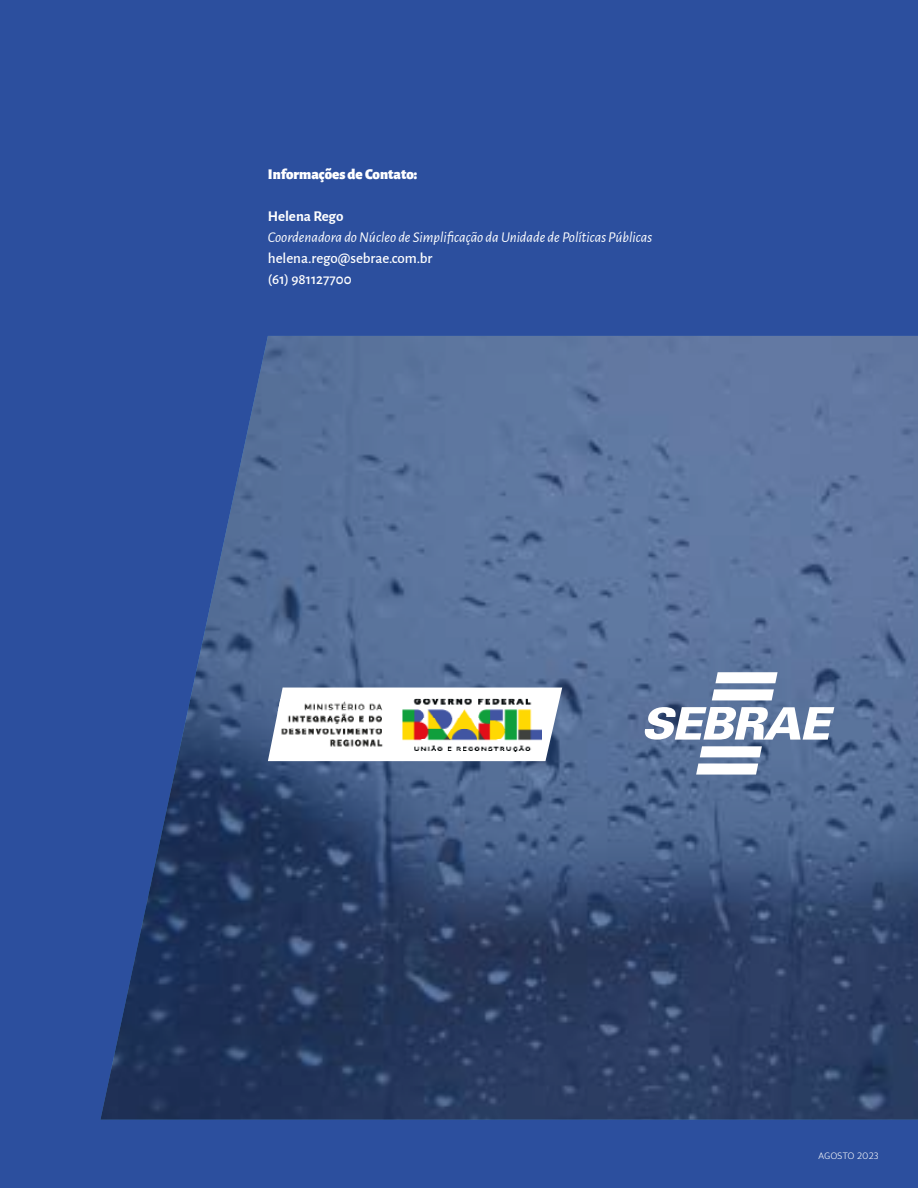
<style>
.page{position:relative;width:918px;height:1188px;background:#2c4f9e}
.page>*{position:absolute;margin:0;border:0;box-sizing:border-box;transform-origin:0 0}
.t1{font:italic 15px "Alegreya Sans";color:#fff}
.t2{font:500 15px/21px "Alegreya Sans";color:#fff}
.t3{font:900 15px "Alegreya Sans";color:#fff}
.t4{font:700 15px "Alegreya Sans";letter-spacing:-.005em;color:#fff}
.t5{font:9px "Campuni";letter-spacing:-.005em;color:#fff}
</style>
<div class="page">
<img style="left:100px;top:336px;width:818px;height:784px">
<svg style="left:645px;top:672px;width:189px;height:103px;background:#8d9eb9"></svg>
<svg style="left:268px;top:688px;width:294px;height:73px;background:#e3e6ed"></svg>
<img style="left:278px;top:699px;width:264px;height:53px">
<p class="t3" style="left:268px;top:162px;width:151px">Informações de Contato:</p>
<p class="t4" style="left:268px;top:205px;width:77px">Helena Rego</p>
<p class="t1" style="left:268px;top:227px;width:386px">Coordenadora do Núcleo de Simplificação da Unidade de Políticas Públicas</p>
<p class="t2" style="left:268px;top:247px;width:166px">helena.rego@sebrae.com.br (61) 981127700</p>
<p class="t5" style="left:818px;top:1151px;width:62px">AGOSTO 2023</p>
</div>
